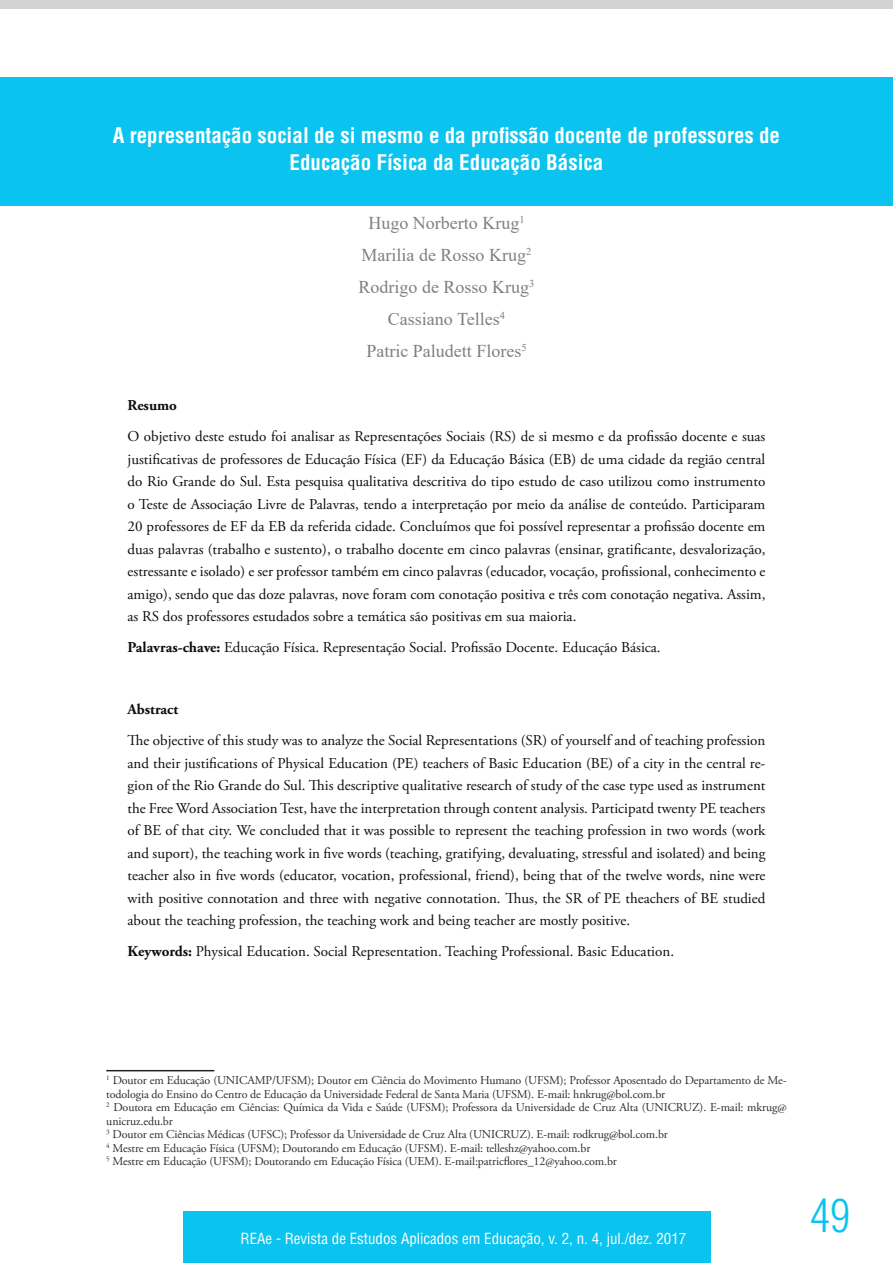
<style>
.page{position:relative;width:893px;height:1263px;background:#fff}
.page>*{position:absolute;margin:0;border:0;box-sizing:border-box;transform-origin:0 0}
.t1{font:300 condensed 45px "Helvetica LT Std";color:#0ac3ef}
.Título_Artigo{font:700 condensed 21px/27px "Helvetica LT Std";color:#fff;text-align:center}
.Autor{font:18px "Times New Roman";color:#808080}
.Abstract_-_Resumo{font:15px/22.5px "Adobe Garamond Pro";color:#0d0d0d;text-align:justify}
.Texto{font:condensed 15px "Helvetica LT Std";color:#fff}
.Abstract_-_Resumo-2{font:700 15px "Adobe Garamond Pro";color:#0d0d0d}
.Nota_de_Rodapé{font:12px/13.5px "Adobe Garamond Pro";letter-spacing:-.01em;color:#2c2c2c}
.s1{font-weight:700}
</style>
<div class="page">
<div style="left:183px;top:1212px;width:527px;height:51px;background:#0ac3ef"></div>
<div style="left:0;top:77px;width:893px;height:129px;background:#0ac3ef"></div>
<div style="left:0;top:0;width:893px;height:9px;background:#d3d3d3"></div>
<hr style="left:106px;top:1070px;width:108px;height:1px;background:#231f20">
<p class="Título_Artigo" style="left:113px;top:121px;width:669px">A representação social de si mesmo e da profissão docente de professores de<br>Educação Física da Educação Básica</p>
<p class="Autor" style="left:368px;top:210px;width:158px">Hugo Norberto Krug<sup>1</sup></p>
<p class="Autor" style="left:362px;top:242px;width:171px">Marilia de Rosso Krug<sup>2</sup></p>
<p class="Autor" style="left:359px;top:274px;width:177px">Rodrigo de Rosso Krug<sup>3</sup></p>
<p class="Autor" style="left:388px;top:306px;width:119px">Cassiano Telles<sup>4</sup></p>
<p class="Autor" style="left:366px;top:338px;width:162px">Patric Paludett Flores<sup>5</sup></p>
<p class="Abstract_-_Resumo-2" style="left:128px;top:397px;width:51px">Resumo</p>
<p class="Abstract_-_Resumo" style="left:128px;top:426px;width:639px">O objetivo deste estudo foi analisar as Representações Sociais (RS) de si mesmo e da profissão docente e suas justificativas de professores de Educação Física (EF) da Educação Básica (EB) de uma cidade da região central do Rio Grande do Sul. Esta pesquisa qualitativa descritiva do tipo estudo de caso utilizou como instrumento o Teste de Associação Livre de Palavras, tendo a interpretação por meio da análise de conteúdo. Participaram 20 professores de EF da EB da referida cidade. Concluímos que foi possível representar a profissão docente em duas palavras (trabalho e sustento), o trabalho docente em cinco palavras (ensinar, gratificante, desvalorização, estressante e isolado) e ser professor também em cinco palavras (educador, vocação, profissional, conhecimento e amigo), sendo que das doze palavras, nove foram com conotação positiva e três com conotação negativa. Assim, as RS dos professores estudados sobre a temática são positivas em sua maioria.</p>
<p class="Abstract_-_Resumo" style="left:128px;top:637px;width:535px"><span class="s1">Palavras-chave:</span> Educação Física. Representação Social. Profissão Docente. Educação Básica.</p>
<p class="Abstract_-_Resumo-2" style="left:128px;top:701px;width:52px">Abstract</p>
<p class="Abstract_-_Resumo" style="left:128px;top:730px;width:639px">The objective of this study was to analyze the Social Representations (SR) of yourself and of teaching profession and their justifications of Physical Education (PE) teachers of Basic Education (BE) of a city in the central re&shy;gion of the Rio Grande do Sul. This descriptive qualitative research of study of the case type used as instrument the Free Word Association Test, have the interpretation through content analysis. Participatd twenty PE teachers of BE of that city. We concluded that it was possible to represent the teaching profession in two words (work and suport), the teaching work in five words (teaching, gratifying, devaluating, stressful and isolated) and being teacher also in five words (educator, vocation, professional, friend), being that of the twelve words, nine were with positive connotation and three with negative connotation. Thus, the SR of PE theachers of BE studied about the teaching profession, the teaching work and being teacher are mostly positive.</p>
<p class="Abstract_-_Resumo" style="left:128px;top:941px;width:548px"><span class="s1">Keywords:</span> Physical Education. Social Representation. Teaching Professional. Basic Education.</p>
<p class="Nota_de_Rodapé" style="left:106px;top:1074px;width:682px"><sup>1</sup> Doutor em Educação (UNICAMP/UFSM); Doutor em Ciência do Movimento Humano (UFSM); Professor Aposentado do Departamento de Me&shy;todologia do Ensino do Centro de Educação da Universidade Federal de Santa Maria (UFSM). E-mail: hnkrug@bol.com.br</p>
<p class="Nota_de_Rodapé" style="left:106px;top:1101px;width:682px"><sup>2</sup> Doutora em Educação em Ciências: Química da Vida e Saúde (UFSM); Professora da Universidade de Cruz Alta (UNICRUZ). E-mail: mkrug@ unicruz.edu.br</p>
<p class="Nota_de_Rodapé" style="left:106px;top:1128px;width:563px"><sup>3</sup> Doutor em Ciências Médicas (UFSC); Professor da Universidade de Cruz Alta (UNICRUZ). E-mail: rodkrug@bol.com.br</p>
<p class="Nota_de_Rodapé" style="left:106px;top:1141px;width:485px"><sup>4</sup> Mestre em Educação Física (UFSM); Doutorando em Educação (UFSM). E-mail: telleshz@yahoo.com.br</p>
<p class="Nota_de_Rodapé" style="left:106px;top:1155px;width:512px"><sup>5</sup> Mestre em Educação (UFSM); Doutorando em Educação Física (UEM). E-mail:patricflores_12@yahoo.com.br</p>
<p class="Texto" style="left:241px;top:1229px;width:447px">REAe - Revista de Estudos Aplicados em Educação, v. 2, n. 4, jul./dez. 2017</p>
<p class="t1" style="left:810px;top:1188px;width:41px">49</p>
</div>
